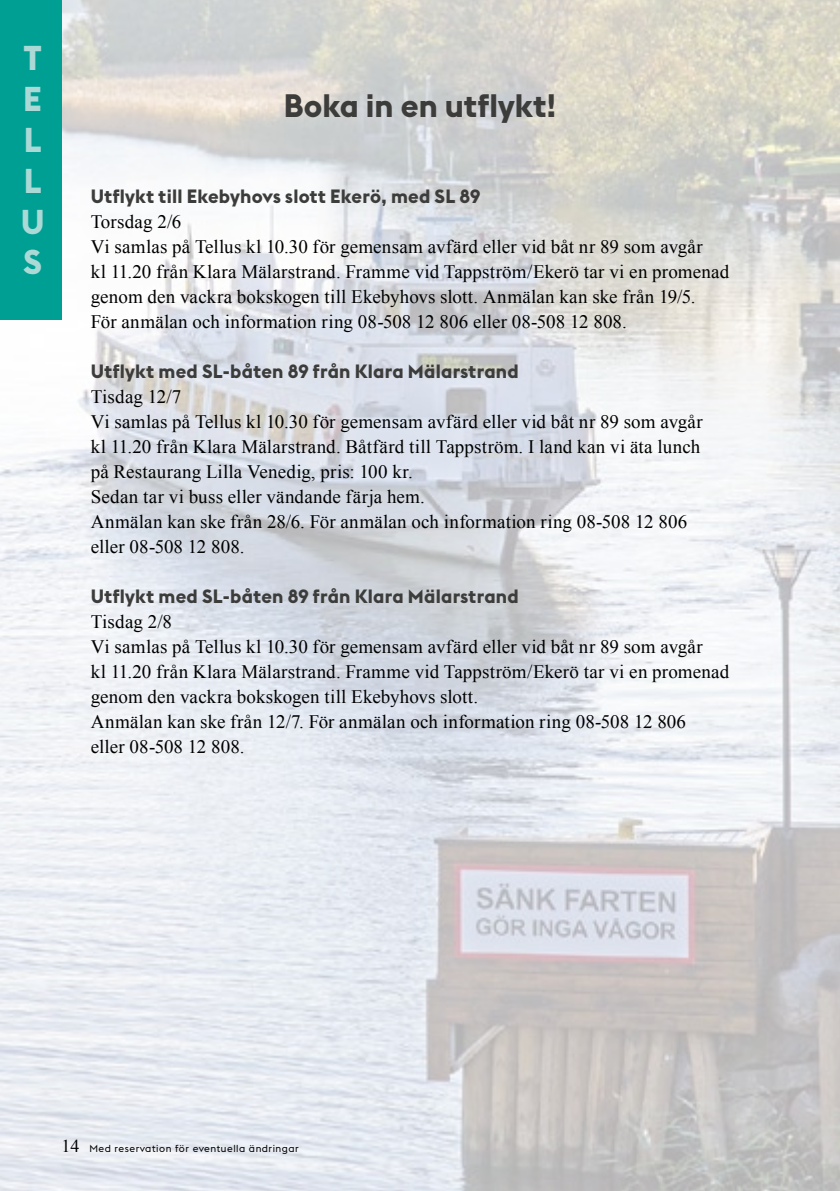
<style>
.page{position:relative;width:840px;height:1191px;background:#fff}
.page>*{position:absolute;margin:0;border:0;box-sizing:border-box;transform-origin:0 0}
.t1{font:700 34px/40.8px "Stockholm Type";color:#aad9d6;text-align:justify}
.t2{font:700 32px "Stockholm Type";color:#3c3c3b}
.t3{font:19px/25px "Times New Roman";letter-spacing:.005em;color:#000}
.t4{font:700 19px "Stockholm Type";letter-spacing:.01em;color:#3c3c3b}
.t5{font:18px "Times New Roman";color:#000}
.t6{font:10px "Stockholm Type";letter-spacing:.05em;color:#000}
</style>
<div class="page">
<img style="left:0;top:0;width:839px;height:1191px">
<div style="left:0;top:0;width:61px;height:319px;background:#009f94"></div>
<h1 class="t1" style="left:21px;top:36px;width:25px">T E L L U S</h1>
<h2 class="t2" style="left:284px;top:83px;width:274px">Boka in en utflykt!</h2>
<h3 class="t4" style="left:91px;top:183px;width:391px">Utflykt till Ekebyhovs slott Ekerö, med SL 89</h3>
<p class="t3" style="left:91px;top:209px;width:92px">Torsdag 2/6</p>
<p class="t3" style="left:91px;top:234px;width:639px">Vi samlas på Tellus kl 10.30 för gemensam avfärd eller vid båt nr 89 som avgår<br>kl 11.20 från Klara Mälarstrand. Framme vid Tappström/Ekerö tar vi en promenad genom den vackra bokskogen till Ekebyhovs slott. Anmälan kan ske från 19/5.<br>För anmälan och information ring 08-508 12 806 eller 08-508 12 808.</p>
<h3 class="t4" style="left:91px;top:358px;width:429px">Utflykt med SL-båten 89 från Klara Mälarstrand</h3>
<p class="t3" style="left:91px;top:384px;width:613px">Tisdag 12/7<br>Vi samlas på Tellus kl 10.30 för gemensam avfärd eller vid båt nr 89 som avgår kl 11.20 från Klara Mälarstrand. Båtfärd till Tappström. I land kan vi äta lunch på Restaurang Lilla Venedig, pris: 100 kr.<br>Sedan tar vi buss eller vändande färja hem.</p>
<p class="t3" style="left:91px;top:509px;width:597px">Anmälan kan ske från 28/6. För anmälan och information ring 08-508 12 806 eller 08-508 12 808.</p>
<h3 class="t4" style="left:91px;top:583px;width:429px">Utflykt med SL-båten 89 från Klara Mälarstrand</h3>
<p class="t3" style="left:91px;top:609px;width:639px">Tisdag 2/8<br>Vi samlas på Tellus kl 10.30 för gemensam avfärd eller vid båt nr 89 som avgår<br>kl 11.20 från Klara Mälarstrand. Framme vid Tappström/Ekerö tar vi en promenad genom den vackra bokskogen till Ekebyhovs slott.</p>
<p class="t3" style="left:91px;top:709px;width:596px">Anmälan kan ske från 12/7. För anmälan och information ring 08-508 12 806 eller 08-508 12 808.</p>
<p class="t5" style="left:61px;top:1134px;width:19px">14</p>
<p class="t6" style="left:89px;top:1142px;width:211px">Med reservation för eventuella ändringar</p>
</div>
